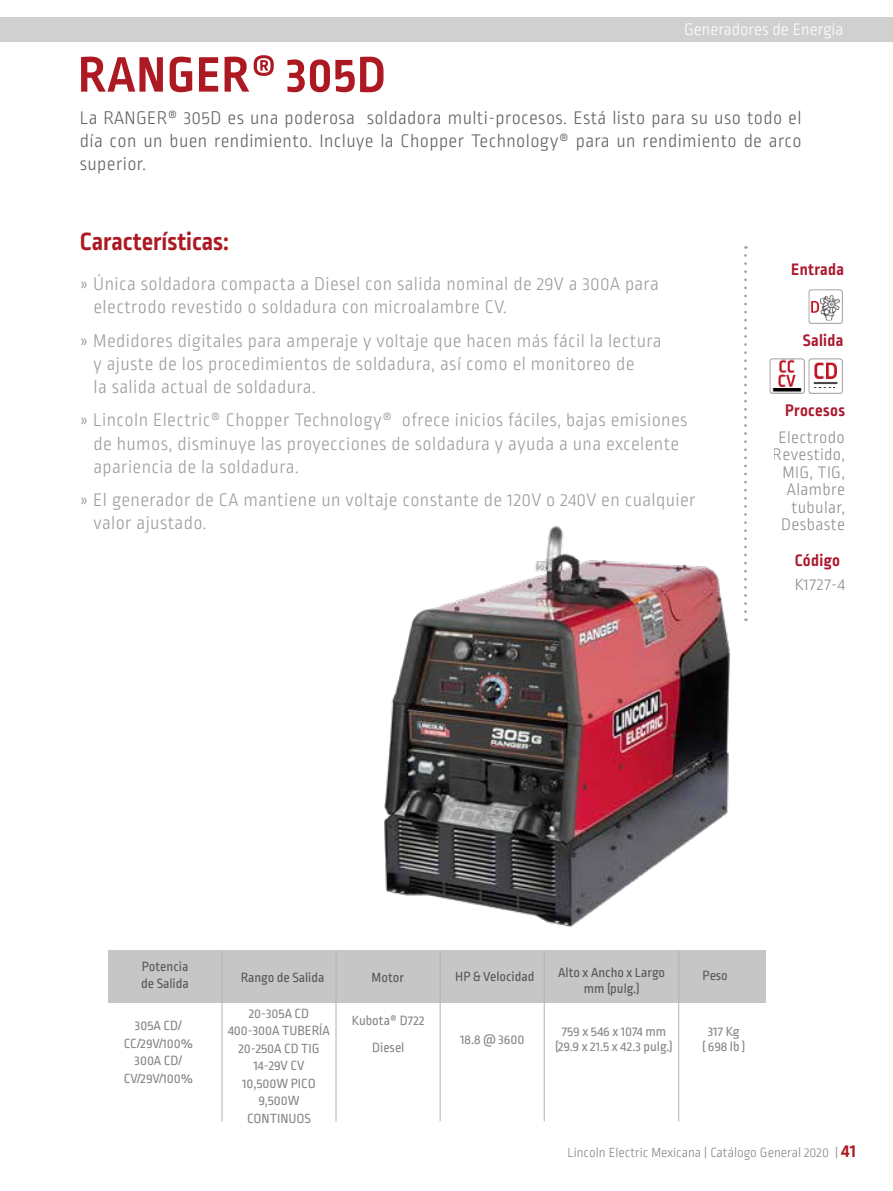
<style>
.page{position:relative;width:893px;height:1191px;background:#fff}
.page>*{position:absolute;margin:0;border:0;box-sizing:border-box;transform-origin:0 0}
.t1{font:700 52.5px "Ropa Sans Pro";letter-spacing:.02em;color:#ad1923}
.t2{font:700 26.25px "Ropa Sans Pro";color:#ad1923}
.t3{font:300 19.25px/23.1px "Ropa Sans Pro";letter-spacing:.02em;color:#9d9d9c}
.t4{font:300 19.25px/23.1px "Ropa Sans Pro";letter-spacing:.02em;color:#646363;text-align:justify}
.t5{font:300 17.5px/17.5px "Ropa Sans Pro";letter-spacing:.02em;color:#706f6f;text-align:right}
.t6{font:700 17.5px "Ropa Sans Pro";letter-spacing:.02em;color:#ac182d}
.t7{font:300 17.5px "Ropa Sans Pro";color:#fff}
.t8{font:14px/17.5px "Ropa Sans Pro";color:#878787;text-align:center}
.t9{font:14px/16.8px "Ropa Sans Pro";color:#575756}
.t10{font:300 14px "Ropa Sans Pro";color:#878787}
.s1{font-weight:700;font-size:19.25px;color:#ad1923}
</style>
<div class="page">
<div style="left:0;top:17px;width:893px;height:25px;background:#d0d0d0"></div>
<svg style="left:744px;top:255px;width:3px;height:366px"></svg>
<img style="left:808px;top:359px;width:35px;height:34px">
<img style="left:769px;top:359px;width:35px;height:34px">
<img style="left:384px;top:526px;width:346px;height:402px">
<img style="left:808px;top:289px;width:35px;height:34px">
<div style="left:108px;top:950px;width:658px;height:53px;background:#c6c6c6"></div>
<hr style="left:222px;top:950px;width:1px;height:171px;background:#b3b2b2">
<hr style="left:336px;top:950px;width:1px;height:171px;background:#b3b2b2">
<hr style="left:440px;top:950px;width:1px;height:171px;background:#b3b2b2">
<hr style="left:544px;top:950px;width:1px;height:171px;background:#b3b2b2">
<hr style="left:678px;top:950px;width:1px;height:171px;background:#b3b2b2">
<h1 class="t1" style="left:78px;top:45px;width:309px">RANGER® 305D</h1>
<p class="t7" style="left:684px;top:20px;width:161px">Generadores de Energía</p>
<p class="t4" style="left:80px;top:107px;width:723px">La RANGER® 305D es una poderosa soldadora multi-procesos. Está listo para su uso todo el día con un buen rendimiento. Incluye la Chopper Technology® para un rendimiento de arco superior.</p>
<h2 class="t2" style="left:80px;top:226px;width:150px">Características:</h2>
<p class="t3" style="left:94px;top:273px;width:567px;text-indent:-14px">» Única soldadora compacta a Diesel con salida nominal de 29V a 300A para electrodo revestido o soldadura con microalambre CV.</p>
<p class="t3" style="left:94px;top:330px;width:570px;text-indent:-14px">» Medidores digitales para amperaje y voltaje que hacen más fácil la lectura y ajuste de los procedimientos de soldadura, así como el monitoreo de<br>la salida actual de soldadura.</p>
<p class="t3" style="left:94px;top:410px;width:596px;text-indent:-14px">» Lincoln Electric® Chopper Technology® ofrece inicios fáciles, bajas emisiones de humos, disminuye las proyecciones de soldadura y ayuda a una excelente apariencia de la soldadura.</p>
<p class="t3" style="left:94px;top:490px;width:604px;text-indent:-14px">» El generador de CA mantiene un voltaje constante de 120V o 240V en cualquier valor ajustado.</p>
<p class="t6" style="left:791px;top:259px;width:54px">Entrada</p>
<p class="t6" style="left:803px;top:330px;width:42px">Salida</p>
<p class="t6" style="left:785px;top:401px;width:61px">Procesos</p>
<p class="t5" style="left:773px;top:429px;width:74px">Electrodo<br>Revestido,<br>MIG, TIG,<br>Alambre tubular,<br>Desbaste</p>
<p class="t6" style="left:795px;top:550px;width:47px">Código</p>
<p class="t5" style="left:794px;top:576px;width:52px">K1727-4</p>
<p class="t9" style="left:141px;top:958px;width:49px">Potencia de Salida</p>
<p class="t8" style="left:124px;top:1017px;width:71px">305A CD/<br>CC/29V/100%<br>300A CD/<br>CV/29V/100%</p>
<p class="t9" style="left:372px;top:969px;width:34px">Motor</p>
<p class="t9" style="left:455px;top:968px;width:81px">HP &amp; Velocidad</p>
<p class="t9" style="left:558px;top:964px;width:109px;text-align:center">Alto x Ancho x Largo mm (pulg.)</p>
<p class="t9" style="left:241px;top:970px;width:85px">Rango de Salida</p>
<p class="t9" style="left:702px;top:967px;width:27px">Peso</p>
<p class="t8" style="left:228px;top:1005px;width:103px">20-305A CD<br>400-300A TUBERÍA<br>20-250A CD TIG<br>14-29V CV<br>10,500W PICO<br>9,500W<br>CONTINUOS</p>
<p class="t8" style="left:352px;top:1008px;width:74px;line-height:26.2px">Kubota® D722<br>Diesel</p>
<p class="t8" style="left:460px;top:1031px;width:66px">18.8 @ 3600</p>
<p class="t8" style="left:555px;top:1024px;width:119px;line-height:15.8px">759 x 546 x 1074 mm (29.9 x 21.5 x 42.3 pulg.)</p>
<p class="t8" style="left:702px;top:1024px;width:45px;line-height:15.8px">317 Kg<br>( 698 lb )</p>
<p class="t10" style="left:567px;top:1144px;width:290px">Lincoln Electric Mexicana | Catálogo General 2020 | <span class="s1">41</span></p>
</div>
